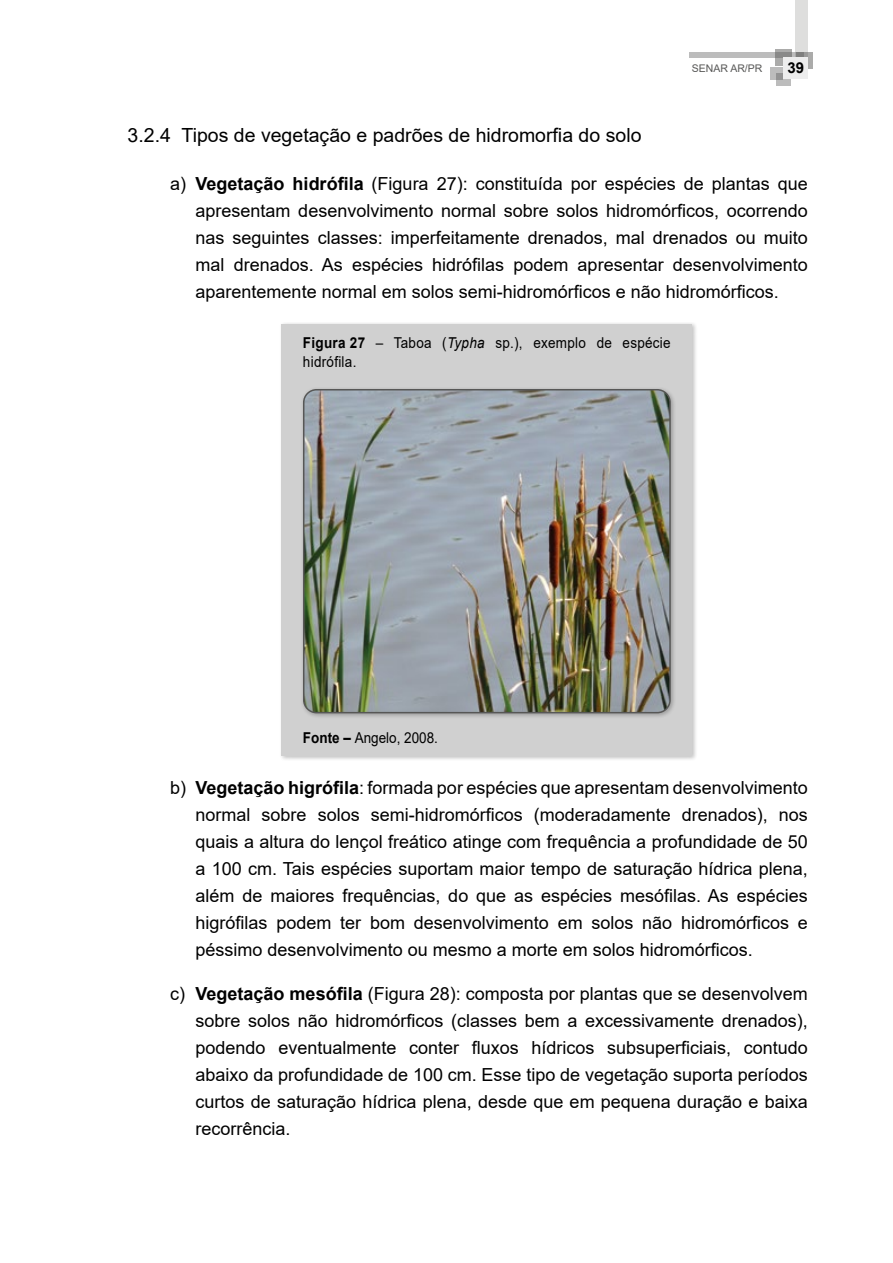
<style>
.page{position:relative;width:893px;height:1263px;background:#fff}
.page>*{position:absolute;margin:0;border:0;box-sizing:border-box;transform-origin:0 0}
.t1{font:19.5px "Arial";color:#000}
.t2{font:18px/27px "Arial";color:#000;text-align:justify}
.t3{font:15px/19.5px "Arial";letter-spacing:.02em;color:#000;scale:.9 1}
.t4{font:15px "Arial";color:#000;scale:.9 1}
.t5{font:700 15px "Arial";color:#000}
.t6{font:10.5px "Arial";color:#575756}
.s1{font-weight:700}
.s2{font-style:italic}
</style>
<div class="page">
<svg style="left:776px;top:73px;width:15px;height:12px"></svg>
<svg style="left:770px;top:67px;width:12px;height:12px"></svg>
<div style="left:796px;top:52px;width:17px;height:16px;background:#ababaa"></div>
<svg style="left:775px;top:50px;width:17px;height:16px"></svg>
<svg style="left:689px;top:52px;width:107px;height:6px"></svg>
<svg style="left:796px;top:0;width:12px;height:58px"></svg>
<div style="left:784px;top:58px;width:24px;height:21px;background:#ededed"></div>
<div style="left:279px;top:322px;width:418px;height:439px;background:#000;opacity:.25"></div>
<div style="left:282px;top:324px;width:410px;height:432px;background:#d0d0d0"></div>
<div style="left:300px;top:387px;width:376px;height:332px;background:#000;opacity:.25"></div>
<img style="left:304px;top:390px;width:366px;height:323px">
<div style="left:303px;top:389px;width:368px;height:324px;border:2px solid #575756;border-radius:13px"></div>
<p class="t6" style="left:692px;top:61px;width:72px">SENAR AR/PR</p>
<p class="t5" style="left:787px;top:57px;width:18px">39</p>
<p class="t1" style="left:128px;top:121px;width:515px">3.2.4 Tipos de vegetação e padrões de hidromorfia do solo</p>
<p class="t2" style="left:196px;top:170px;width:614px;text-indent:-26px">a) <span class="s1">Vegetação hidrófila</span> (Figura 27): constituída por espécies de plantas que apresentam desenvolvimento normal sobre solos hidromórficos, ocorrendo nas seguintes classes: imperfeitamente drenados, mal drenados ou muito mal drenados. As espécies hidrófilas podem apresentar desenvolvimento aparentemente normal em solos semi-hidromórficos e não hidromórficos.</p>
<p class="t3" style="left:303px;top:333px;width:410px"><span class="s1">Figura 27</span> – Taboa (<span class="s2">Typha</span> sp.), exemplo de espécie hidrófila.</p>
<p class="t4" style="left:303px;top:727px;width:152px"><span class="s1">Fonte –</span> Angelo, 2008.</p>
<p class="t2" style="left:196px;top:774px;width:614px;text-indent:-26px">b) <span class="s1">Vegetação higrófila</span>: formada por espécies que apresentam desenvolvimento normal sobre solos semi-hidromórficos (moderadamente drenados), nos quais a altura do lençol freático atinge com frequência a profundidade de 50 a 100 cm. Tais espécies suportam maior tempo de saturação hídrica plena, além de maiores frequências, do que as espécies mesófilas. As espécies higrófilas podem ter bom desenvolvimento em solos não hidromórficos e péssimo desenvolvimento ou mesmo a morte em solos hidromórficos.</p>
<p class="t2" style="left:196px;top:980px;width:614px;text-indent:-26px">c) <span class="s1">Vegetação mesófila</span> (Figura 28): composta por plantas que se desenvolvem sobre solos não hidromórficos (classes bem a excessivamente drenados), podendo eventualmente conter fluxos hídricos subsuperficiais, contudo abaixo da profundidade de 100 cm. Esse tipo de vegetação suporta períodos curtos de saturação hídrica plena, desde que em pequena duração e baixa recorrência.</p>
</div>
